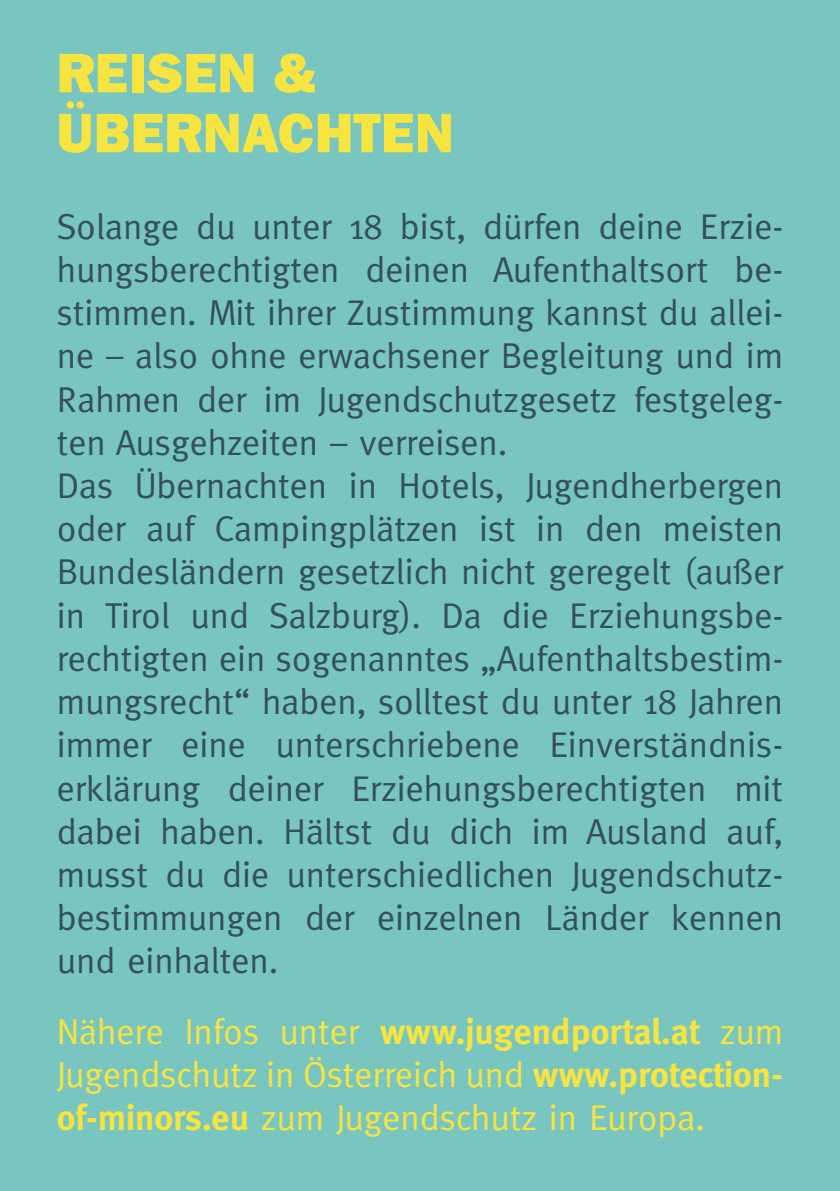
<style>
.page{position:relative;width:840px;height:1191px;background:#fff}
.page>*{position:absolute;margin:0;border:0;box-sizing:border-box;transform-origin:0 0}
.t1{font:56px/60px "ITC Franklin Gothic Std Hvy";color:#f6e441}
.t2{font:36px/43.2px "Meta";color:#344f5f}
.t3{font:36px/43.2px "Meta";color:#f6e441;text-align:justify}
.s1{font-weight:700}
</style>
<div class="page">
<div style="left:0;top:0;width:839px;height:1191px;background:#79c6c0"></div>
<h1 class="t1" style="left:57px;top:43px;width:398px">REISEN &amp;<br>ÜBERNACHTEN</h1>
<p class="t2" style="left:57px;top:204px;width:727px">Solange du unter 18 bist, dürfen deine Erzie&shy;hungsberechtigten deinen Aufenthaltsort be&shy;stimmen. Mit ihrer Zustimmung kannst du allei&shy;ne – also ohne erwachsener Begleitung und im Rahmen der im Jugendschutzgesetz festgeleg&shy;ten Ausgehzeiten – verreisen.<br>Das Übernachten in Hotels, Jugendherbergen oder auf Campingplätzen ist in den meisten Bundesländern gesetzlich nicht geregelt (außer in Tirol und Salzburg). Da die Erziehungsbe&shy;rechtigten ein sogenanntes „Aufenthaltsbestim&shy;mungsrecht“ haben, solltest du unter 18 Jahren immer eine unterschriebene Einverständnis&shy;erklärung deiner Erziehungsberechtigten mit dabei haben. Hältst du dich im Ausland auf, musst du die unterschiedlichen Jugendschutz&shy;bestimmungen der einzelnen Länder kennen und einhalten.</p>
<p class="t3" style="left:57px;top:1009px;width:727px">Nähere Infos unter <span class="s1">www.jugendportal.at</span> zum Jugendschutz in Österreich und <span class="s1">www.protection&shy;of-minors.eu</span> zum Jugendschutz in Europa.</p>
</div>
